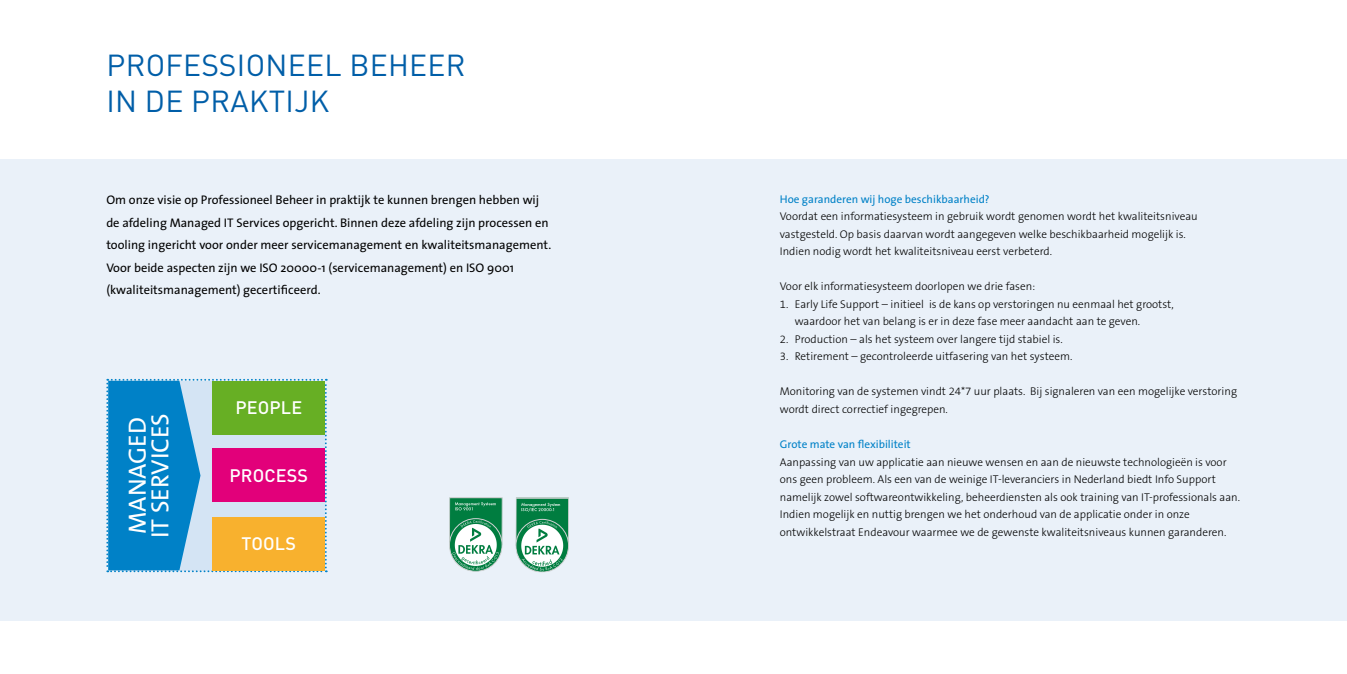
<style>
.page{position:relative;width:1347px;height:674px;background:#fff}
.page>*{position:absolute;margin:0;border:0;box-sizing:border-box;transform-origin:0 0}
.t1{font:30px/35.6px "DINOT";letter-spacing:.01em;color:#005ea8}
.t2{font:25px/22.5px "The Sans";color:#fff}
.t3{font:500 17.88px "DINOT";letter-spacing:.01em;color:#fff}
.t4{font:12.5px/22.5px "The Sans";color:#000}
.t5{font:300 11.25px/17.5px "The Sans B3";color:#000}
.t6{font:11.25px "The Sans";color:#0081c7}
</style>
<div class="page">
<div style="left:0;top:159px;width:1346px;height:461px;background:#eaf1f9"></div>
<div style="left:516px;top:497px;width:52px;height:48px;background:#007d40"></div>
<div style="left:515px;top:497px;width:54px;height:48px;border:1px solid #d0d1d2"></div>
<svg style="left:516px;top:519px;width:52px;height:52px"></svg>
<div style="left:515px;top:518px;width:54px;height:54px;border:1px solid #d0d1d2;border-radius:50%"></div>
<hr style="left:516px;top:497px;width:52px;height:1px;background:#d0d1d2">
<svg style="left:521px;top:502px;width:39px;height:9px"></svg>
<svg style="left:521px;top:520px;width:42px;height:51px"></svg>
<div style="left:449px;top:497px;width:53px;height:47px;background:#007d40"></div>
<div style="left:449px;top:497px;width:53px;height:47px;border:1px solid #d0d1d2"></div>
<div style="left:449px;top:518px;width:53px;height:53px;border:1px solid #d0d1d2;border-radius:50%"></div>
<hr style="left:449px;top:497px;width:53px;height:1px;background:#d0d1d2">
<svg style="left:455px;top:502px;width:41px;height:8px"></svg>
<svg style="left:452px;top:520px;width:47px;height:49px"></svg>
<svg style="left:106px;top:378px;width:221px;height:194px;background:#7d9098"></svg>
<h1 class="t1" style="left:106px;top:46px;width:360px">PROFESSIONEEL BEHEER<br>IN DE PRAKTIJK</h1>
<p class="t4" style="left:106px;top:188px;width:446px">Om onze visie op Professioneel Beheer in praktijk te kunnen brengen hebben wij de afdeling Managed IT Services opgericht. Binnen deze afdeling zijn processen en tooling ingericht voor onder meer servicemanagement en kwaliteitsmanagement.<br>Voor beide aspecten zijn we ISO 20000-1 (servicemanagement) en ISO 9001 (kwaliteitsmanagement) gecertificeerd.</p>
<p class="t6" style="left:780px;top:189px;width:211px">Hoe garanderen wij hoge beschikbaarheid?</p>
<p class="t5" style="left:780px;top:208px;width:419px">Voordat een informatiesysteem in gebruik wordt genomen wordt het kwaliteitsniveau vastgesteld. Op basis daarvan wordt aangegeven welke beschikbaarheid mogelijk is.<br>Indien nodig wordt het kwaliteitsniveau eerst verbeterd.</p>
<p class="t5" style="left:780px;top:278px;width:257px">Voor elk informatiesysteem doorlopen we drie fasen:</p>
<p class="t5" style="left:795px;top:296px;width:380px;text-indent:-15px">1. Early Life Support – initieel is de kans op verstoringen nu eenmaal het grootst, waardoor het van belang is er in deze fase meer aandacht aan te geven.</p>
<p class="t5" style="left:780px;top:331px;width:284px">2. Production – als het systeem over langere tijd stabiel is.</p>
<p class="t5" style="left:780px;top:348px;width:294px">3. Retirement – gecontroleerde uitfasering van het systeem.</p>
<p class="t5" style="left:780px;top:383px;width:459px">Monitoring van de systemen vindt 24*7 uur plaats. Bij signaleren van een mogelijke verstoring wordt direct correctief ingegrepen.</p>
<p class="t6" style="left:780px;top:434px;width:132px">Grote mate van flexibiliteit</p>
<p class="t5" style="left:780px;top:453px;width:462px">Aanpassing van uw applicatie aan nieuwe wensen en aan de nieuwste technologieën is voor ons geen probleem. Als een van de weinige IT-leveranciers in Nederland biedt Info Support namelijk zowel softwareontwikkeling, beheerdiensten als ook training van IT-professionals aan.<br>Indien mogelijk en nuttig brengen we het onderhoud van de applicatie onder in onze ontwikkelstraat Endeavour waarmee we de gewenste kwaliteitsniveaus kunnen garanderen.</p>
<h3 class="t3" style="left:235px;top:395px;width:68px">PEOPLE</h3>
<h2 class="t2" style="left:125px;top:538px;width:124px;rotate:-90deg">Managed<br>IT Services</h2>
<h3 class="t3" style="left:229px;top:463px;width:80px">PROCESS</h3>
<h3 class="t3" style="left:242px;top:531px;width:56px">TOOLS</h3>
</div>
